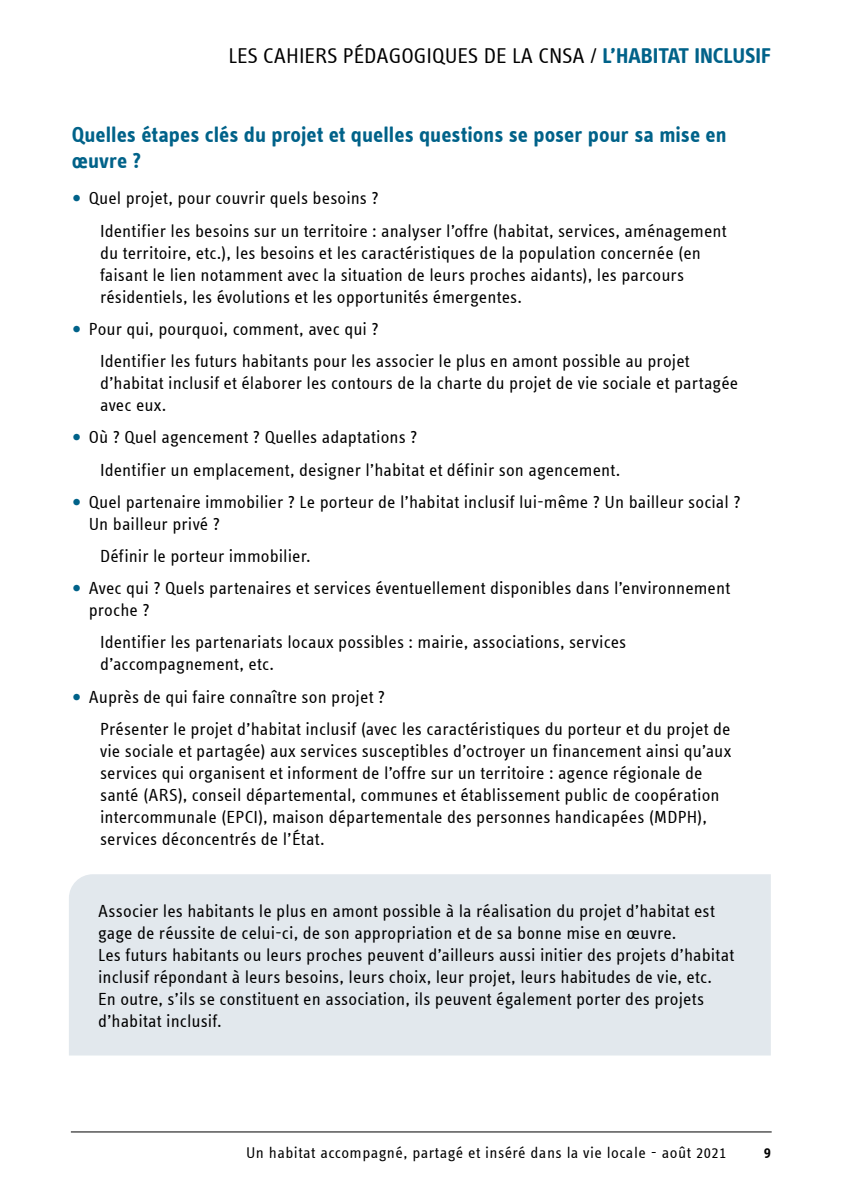
<style>
.page{position:relative;width:842px;height:1191px;background:#fff}
.page>*{position:absolute;margin:0;border:0;box-sizing:border-box;transform-origin:0 0}
.H2_-_Petit-Titre{font:700 22px/26px "Info Text Offc";letter-spacing:.005em;color:#006289}
.t1{font:22px "Info Text Offc";color:#000}
.Texte_Encadré{font:18px/22px "Info Text Offc";letter-spacing:.005em;color:#000}
.t2{font:16px "Info Text Offc";letter-spacing:.03em;color:#000}
.t3{font:600 16px "Info Text Offc";color:#000}
.s1{font-weight:700;color:#006289}
.s2{font-size:26px;color:#006289}
</style>
<div class="page">
<div style="left:69px;top:874px;width:702px;height:181px;background:#e2e8ed"></div>
<hr style="left:71px;top:1131px;width:701px;height:1px;background:#000">
<p class="t1" style="left:228px;top:44px;width:544px">LES CAHIERS PÉDAGOGIQUES DE LA CNSA / <span class="s1">L’HABITAT INCLUSIF</span></p>
<h2 class="H2_-_Petit-Titre" style="left:72px;top:122px;width:656px">Quelles étapes clés du projet et quelles questions se poser pour sa mise en œuvre ?</h2>
<p class="Texte_Encadré" style="left:72px;top:187px;width:309px"><span class="s2">•</span> Quel projet, pour couvrir quels besoins ?</p>
<p class="Texte_Encadré" style="left:100px;top:220px;width:628px">Identifier les besoins sur un territoire : analyser l’offre (habitat, services, aménagement du territoire, etc.), les besoins et les caractéristiques de la population concernée (en faisant le lien notamment avec la situation de leurs proches aidants), les parcours résidentiels, les évolutions et les opportunités émergentes.</p>
<p class="Texte_Encadré" style="left:72px;top:318px;width:309px"><span class="s2">•</span> Pour qui, pourquoi, comment, avec qui ?</p>
<p class="Texte_Encadré" style="left:100px;top:350px;width:640px">Identifier les futurs habitants pour les associer le plus en amont possible au projet d’habitat inclusif et élaborer les contours de la charte du projet de vie sociale et partagée avec eux.</p>
<p class="Texte_Encadré" style="left:72px;top:426px;width:347px"><span class="s2">•</span> Où ? Quel agencement ? Quelles adaptations ?</p>
<p class="Texte_Encadré" style="left:100px;top:458px;width:522px">Identifier un emplacement, designer l’habitat et définir son agencement.</p>
<p class="Texte_Encadré" style="left:89px;top:491px;width:653px;text-indent:-17px"><span class="s2">•</span> Quel partenaire immobilier ? Le porteur de l’habitat inclusif lui-même ? Un bailleur social ?<br>Un bailleur privé ?</p>
<p class="Texte_Encadré" style="left:100px;top:545px;width:212px">Définir le porteur immobilier.</p>
<p class="Texte_Encadré" style="left:89px;top:577px;width:643px;text-indent:-17px"><span class="s2">•</span> Avec qui ? Quels partenaires et services éventuellement disponibles dans l’environnement proche ?</p>
<p class="Texte_Encadré" style="left:100px;top:631px;width:528px">Identifier les partenariats locaux possibles : mairie, associations, services d’accompagnement, etc.</p>
<p class="Texte_Encadré" style="left:72px;top:685px;width:315px"><span class="s2">•</span> Auprès de qui faire connaître son projet ?</p>
<p class="Texte_Encadré" style="left:100px;top:718px;width:633px">Présenter le projet d’habitat inclusif (avec les caractéristiques du porteur et du projet de vie sociale et partagée) aux services susceptibles d’octroyer un financement ainsi qu’aux services qui organisent et informent de l’offre sur un territoire : agence régionale de santé (ARS), conseil départemental, communes et établissement public de coopération intercommunale (EPCI), maison départementale des personnes handicapées (MDPH), services déconcentrés de l’État.</p>
<p class="Texte_Encadré" style="left:98px;top:900px;width:638px">Associer les habitants le plus en amont possible à la réalisation du projet d’habitat est gage de réussite de celui-ci, de son appropriation et de sa bonne mise en œuvre.<br>Les futurs habitants ou leurs proches peuvent d’ailleurs aussi initier des projets d’habitat inclusif répondant à leurs besoins, leurs choix, leur projet, leurs habitudes de vie, etc.<br>En outre, s’ils se constituent en association, ils peuvent également porter des projets d’habitat inclusif.</p>
<p class="t2" style="left:246px;top:1144px;width:482px">Un habitat accompagné, partagé et inséré dans la vie locale - août 2021</p>
<p class="t3" style="left:764px;top:1144px;width:9px">9</p>
</div>
